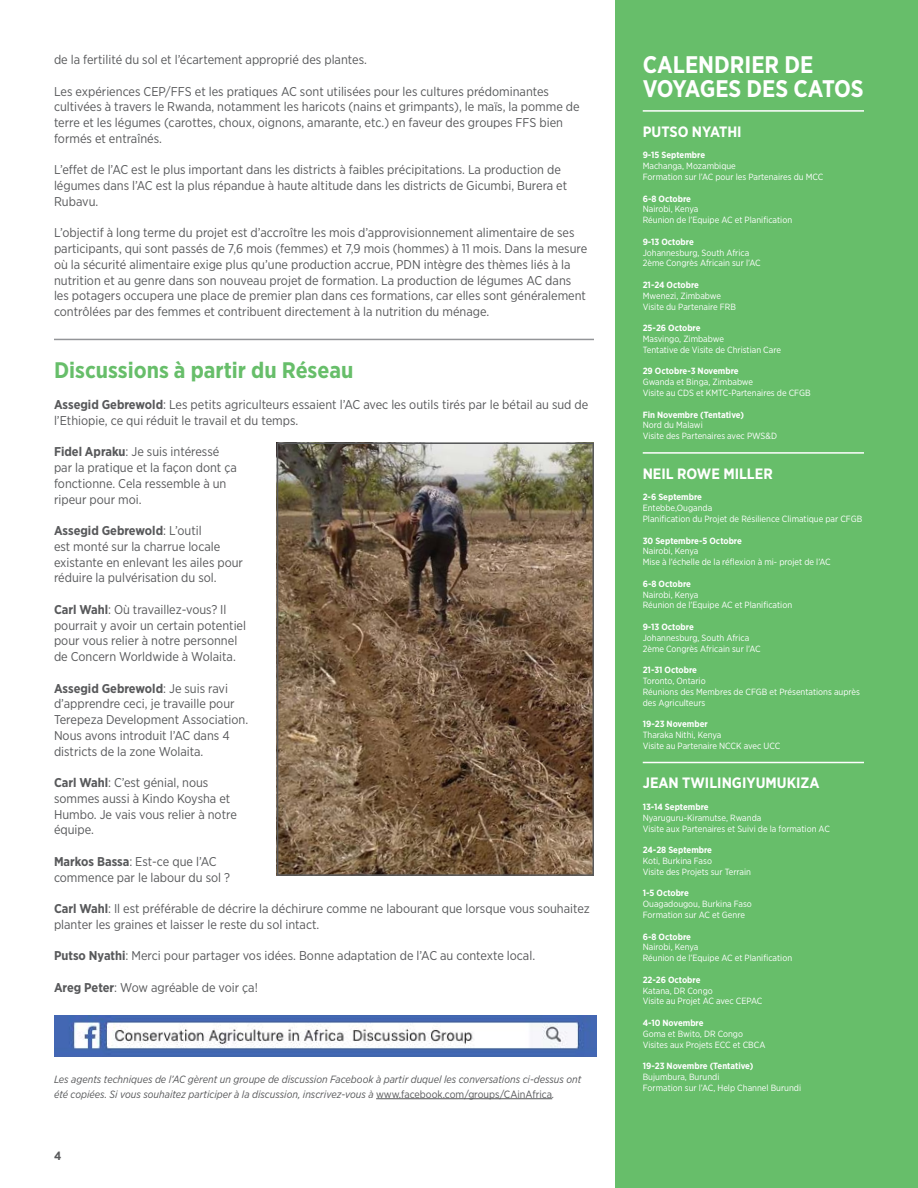
<style>
.page{position:relative;width:918px;height:1188px;background:#fff}
.page>*{position:absolute;margin:0;border:0;box-sizing:border-box;transform-origin:0 0}
.t1{font:700 24px/24px "Gotham Narrow";color:#fff}
.t2{font:700 22.5px "Gotham Narrow";color:#67be6a}
.t3{font:700 15px "Gotham Narrow";color:#fff}
.t4{font:12.75px/15.8px "Gotham Narrow";color:#58595b}
.t5{font:700 12px "Gotham Narrow";color:#58595b}
.t6{font:italic 10.5px/15px "Gotham Narrow";color:#58595b}
.t7{font:9px/10.8px "Gotham Narrow";color:#fff}
.t8{font:700 9px "Gotham Narrow";color:#fff}
.s1{font-weight:700}
.s2{font-style:normal}
</style>
<div class="page">
<hr style="left:54px;top:339px;width:540px;height:1px;background:#939598">
<hr style="left:376px;top:1098px;width:176px;height:1px;background:#58595b">
<div style="left:616px;top:0;width:302px;height:1188px;background:#67be6a"></div>
<hr style="left:643px;top:110px;width:221px;height:2px;background:#fff">
<hr style="left:643px;top:452px;width:221px;height:2px;background:#fff">
<hr style="left:643px;top:762px;width:221px;height:1px;background:#fff">
<img style="left:54px;top:1016px;width:542px;height:41px">
<img style="left:280px;top:445px;width:311px;height:428px">
<div style="left:277px;top:442px;width:317px;height:434px;border:2px solid #58595b"></div>
<p class="t4" style="left:54px;top:52px;width:314px">de la fertilité du sol et l’écartement approprié des plantes.</p>
<p class="t4" style="left:54px;top:83px;width:527px">Les expériences CEP/FFS et les pratiques AC sont utilisées pour les cultures prédominantes cultivées à travers le Rwanda, notamment les haricots (nains et grimpants), le maïs, la pomme de terre et les légumes (carottes, choux, oignons, amarante, etc.) en faveur des groupes FFS bien formés et entraînés.</p>
<p class="t4" style="left:54px;top:162px;width:515px">L’effet de l’AC est le plus important dans les districts à faibles précipitations. La production de légumes dans l’AC est la plus répandue à haute altitude dans les districts de Gicumbi, Burera et<br>Rubavu.</p>
<p class="t4" style="left:54px;top:225px;width:535px">L’objectif à long terme du projet est d’accroître les mois d’approvisionnement alimentaire de ses participants, qui sont passés de 7,6 mois (femmes) et 7,9 mois (hommes) à 11 mois. Dans la mesure où la sécurité alimentaire exige plus qu’une production accrue, PDN intègre des thèmes liés à la nutrition et au genre dans son nouveau projet de formation. La production de légumes AC dans les potagers occupera une place de premier plan dans ces formations, car elles sont généralement contrôlées par des femmes et contribuent directement à la nutrition du ménage.</p>
<h2 class="t2" style="left:54px;top:355px;width:301px">Discussions à partir du Réseau</h2>
<p class="t4" style="left:54px;top:397px;width:536px"><span class="s1">Assegid Gebrewold</span>: Les petits agriculteurs essaient l’AC avec les outils tirés par le bétail au sud de l’Ethiopie, ce qui réduit le travail et du temps.</p>
<p class="t4" style="left:54px;top:444px;width:184px"><span class="s1">Fidel Apraku</span>: Je suis intéressé par la pratique et la façon dont ça fonctionne. Cela ressemble à un ripeur pour moi.</p>
<p class="t4" style="left:54px;top:523px;width:191px"><span class="s1">Assegid Gebrewold</span>: L’outil<br>est monté sur la charrue locale existante en enlevant les ailes pour réduire la pulvérisation du sol.</p>
<p class="t4" style="left:54px;top:601px;width:194px"><span class="s1">Carl Wahl</span>: Où travaillez-vous? Il pourrait y avoir un certain potentiel pour vous relier à notre personnel de Concern Worldwide à Wolaita.</p>
<p class="t4" style="left:54px;top:680px;width:196px"><span class="s1">Assegid Gebrewold</span>: Je suis ravi d’apprendre ceci, je travaille pour Terepeza Development Association.<br>Nous avons introduit l’AC dans 4 districts de la zone Wolaita.</p>
<p class="t4" style="left:54px;top:775px;width:184px"><span class="s1">Carl Wahl</span>: C’est génial, nous sommes aussi à Kindo Koysha et<br>Humbo. Je vais vous relier à notre équipe.</p>
<p class="t4" style="left:54px;top:853px;width:178px"><span class="s1">Markos Bassa</span>: Est-ce que l’AC commence par le labour du sol ?</p>
<p class="t4" style="left:54px;top:901px;width:537px"><span class="s1">Carl Wahl</span>: Il est préférable de décrire la déchirure comme ne labourant que lorsque vous souhaitez planter les graines et laisser le reste du sol intact.</p>
<p class="t4" style="left:54px;top:948px;width:483px"><span class="s1">Putso Nyathi</span>: Merci pour partager vos idées. Bonne adaptation de l’AC au contexte local.</p>
<p class="t4" style="left:54px;top:979px;width:205px"><span class="s1">Areg Peter</span>: Wow agréable de voir ça!</p>
<p class="t6" style="left:54px;top:1071px;width:529px">Les agents techniques de l’AC gèrent un groupe de discussion Facebook à partir duquel les conversations ci-dessus ont été copiées. Si vous souhaitez participer à la discussion, inscrivez-vous à <span class="s2">www.facebook.com/groups/CAinAfrica</span>.</p>
<p class="t5" style="left:54px;top:1148px;width:9px">4</p>
<h1 class="t1" style="left:643px;top:53px;width:222px">CALENDRIER DE<br>VOYAGES DES CATOS</h1>
<p class="t3" style="left:643px;top:122px;width:100px">PUTSO NYATHI</p>
<p class="t8" style="left:643px;top:149px;width:64px">9-15 Septembre</p>
<p class="t7" style="left:643px;top:160px;width:182px">Machanga, Mozambique<br>Formation sur l’AC pour les Partenaires du MCC</p>
<p class="t8" style="left:643px;top:193px;width:50px">6-8 Octobre</p>
<p class="t7" style="left:643px;top:204px;width:151px">Nairobi, Kenya<br>Réunion de l’Equipe AC et Planification</p>
<p class="t8" style="left:643px;top:236px;width:53px">9-13 Octobre</p>
<p class="t7" style="left:643px;top:247px;width:119px">Johannesburg, South Africa<br>2ème Congrès Africain sur l’AC</p>
<p class="t8" style="left:643px;top:279px;width:58px">21-24 Octobre</p>
<p class="t7" style="left:643px;top:290px;width:95px">Mwenezi, Zimbabwe<br>Visite du Partenaire FRB</p>
<p class="t8" style="left:643px;top:322px;width:59px">25-26 Octobre</p>
<p class="t7" style="left:643px;top:333px;width:140px">Masvingo, Zimbabwe<br>Tentative de Visite de Christian Care</p>
<p class="t8" style="left:643px;top:365px;width:97px">29 Octobre-3 Novembre</p>
<p class="t7" style="left:643px;top:376px;width:169px">Gwanda et Binga, Zimbabwe<br>Visite au CDS et KMTC-Partenaires de CFGB</p>
<p class="t8" style="left:643px;top:409px;width:103px">Fin Novembre (Tentative)</p>
<p class="t7" style="left:643px;top:420px;width:136px">Nord du Malawi<br>Visite des Partenaires avec PWS&amp;D</p>
<p class="t3" style="left:643px;top:464px;width:132px">NEIL ROWE MILLER</p>
<p class="t8" style="left:643px;top:491px;width:61px">2-6 Septembre</p>
<p class="t7" style="left:643px;top:502px;width:221px">Entebbe,Ouganda<br>Planification du Projet de Résilience Climatique par CFGB</p>
<p class="t8" style="left:643px;top:535px;width:101px">30 Septembre-5 Octobre</p>
<p class="t7" style="left:643px;top:546px;width:190px">Nairobi, Kenya<br>Mise à l’échelle de la réflexion à mi- projet de l’AC</p>
<p class="t8" style="left:643px;top:578px;width:50px">6-8 Octobre</p>
<p class="t7" style="left:643px;top:589px;width:151px">Nairobi, Kenya<br>Réunion de l’Equipe AC et Planification</p>
<p class="t8" style="left:643px;top:621px;width:53px">9-13 Octobre</p>
<p class="t7" style="left:643px;top:632px;width:119px">Johannesburg, South Africa<br>2ème Congrès Africain sur l’AC</p>
<p class="t8" style="left:643px;top:664px;width:56px">21-31 Octobre</p>
<p class="t7" style="left:643px;top:675px;width:219px">Toronto, Ontario<br>Réunions des Membres de CFGB et Présentations auprès des Agriculteurs</p>
<p class="t8" style="left:643px;top:718px;width:67px">19-23 November</p>
<p class="t7" style="left:643px;top:729px;width:139px">Tharaka Nithi, Kenya<br>Visite au Partenaire NCCK avec UCC</p>
<p class="t3" style="left:643px;top:773px;width:178px">JEAN TWILINGIYUMUKIZA</p>
<p class="t8" style="left:643px;top:801px;width:67px">13-14 Septembre</p>
<p class="t7" style="left:643px;top:812px;width:189px">Nyaruguru-Kiramutse, Rwanda<br>Visite aux Partenaires et Suivi de la formation AC</p>
<p class="t8" style="left:643px;top:844px;width:71px">24-28 Septembre</p>
<p class="t7" style="left:643px;top:855px;width:110px">Koti, Burkina Faso<br>Visite des Projets sur Terrain</p>
<p class="t8" style="left:643px;top:887px;width:48px">1-5 Octobre</p>
<p class="t7" style="left:643px;top:898px;width:111px">Ouagadougou, Burkina Faso<br>Formation sur AC et Genre</p>
<p class="t8" style="left:643px;top:931px;width:50px">6-8 Octobre</p>
<p class="t7" style="left:643px;top:942px;width:151px">Nairobi, Kenya<br>Réunion de l’Equipe AC et Planification</p>
<p class="t8" style="left:643px;top:974px;width:59px">22-26 Octobre</p>
<p class="t7" style="left:643px;top:985px;width:121px">Katana, DR Congo<br>Visite au Projet AC avec CEPAC</p>
<p class="t8" style="left:643px;top:1017px;width:62px">4-10 Novembre</p>
<p class="t7" style="left:643px;top:1028px;width:124px">Goma et Bwito, DR Congo<br>Visites aux Projets ECC et CBCA</p>
<p class="t8" style="left:643px;top:1060px;width:112px">19-23 Novembre (Tentative)</p>
<p class="t7" style="left:643px;top:1071px;width:160px">Bujumbura, Burundi<br>Formation sur l’AC, Help Channel Burundi</p>
</div>
